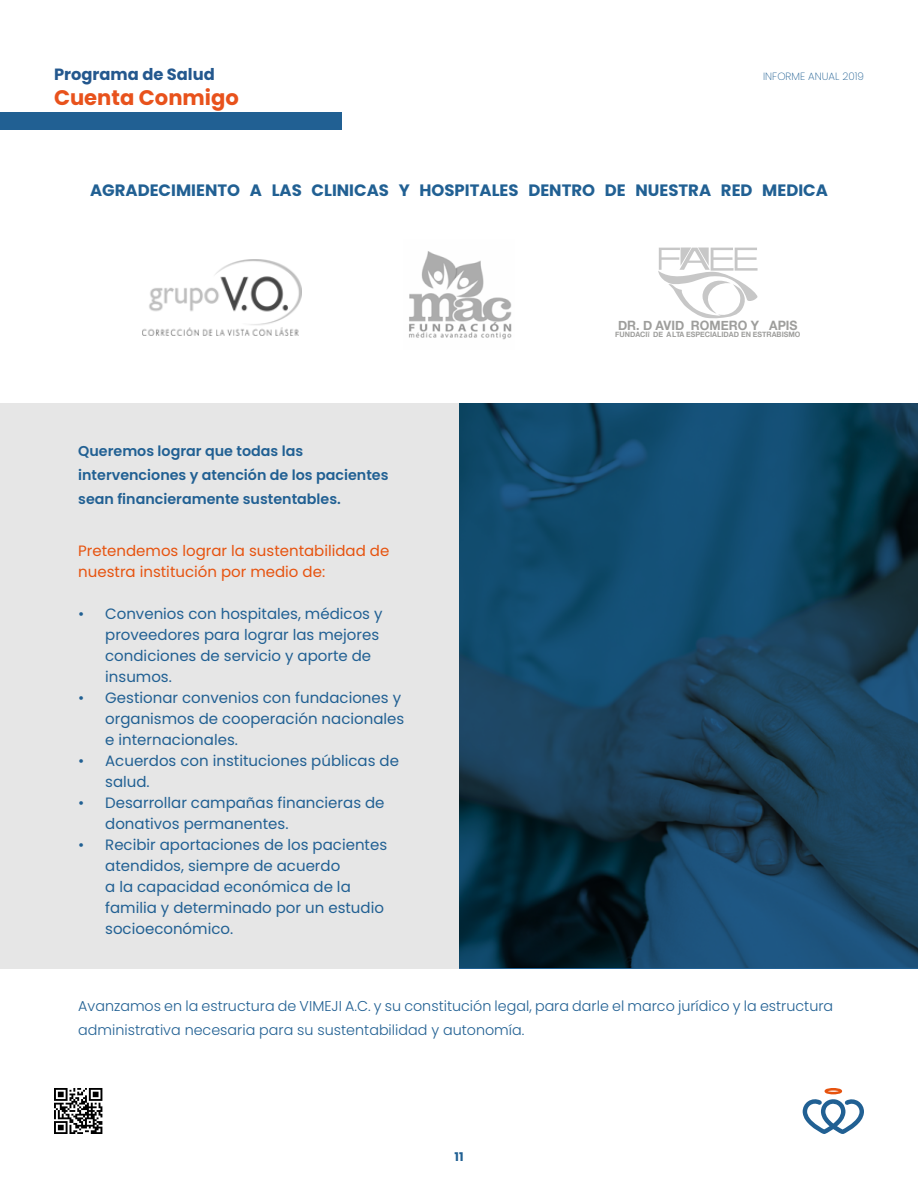
<style>
.page{position:relative;width:918px;height:1188px;background:#fff}
.page>*{position:absolute;margin:0;border:0;box-sizing:border-box;transform-origin:0 0}
.t1{font:700 21.15px "Poppins";color:#e8521c}
.t2{font:700 16.5px "Poppins";color:#216093}
.t3{font:700 16.35px "Poppins";color:#24588e}
.t4{font:15px/21px "Poppins";color:#216093}
.t5{font:15px/21px "Poppins";color:#e6530f}
.t6{font:300 14.25px/23.9px "Poppins";color:#216093}
.t7{font:600 14.25px/23.9px "Poppins";color:#216093}
.t8{font:700 12.9px "Helvetica Neue";color:#9e9e9c;scale:.96 1}
.t9{font:700 12px "Poppins";color:#216093}
.t10{font:200 10.5px "Poppins";color:#216093}
.t11{font:700 7.5px "Helvetica Neue";color:#9e9e9c;scale:.96 1}
</style>
<div class="page">
<div style="left:0;top:112px;width:342px;height:18px;background:#216093"></div>
<svg style="left:803px;top:1088px;width:61px;height:46px"></svg>
<svg style="left:54px;top:1088px;width:48px;height:46px"></svg>
<div style="left:0;top:403px;width:459px;height:566px;background:#e6e6e6"></div>
<svg style="left:459px;top:403px;width:459px;height:566px;background:#14415e"></svg>
<img style="left:409px;top:251px;width:103px;height:89px">
<img style="left:142px;top:259px;width:160px;height:77px">
<svg style="left:658px;top:248px;width:100px;height:71px"></svg>
<p class="t3" style="left:54px;top:64px;width:162px">Programa de Salud</p>
<p class="t10" style="left:763px;top:70px;width:102px">INFORME ANUAL 2019</p>
<h1 class="t1" style="left:54px;top:85px;width:186px">Cuenta Conmigo</h1>
<p class="t2" style="left:90px;top:181px;width:739px">AGRADECIMIENTO A LAS CLINICAS Y HOSPITALES DENTRO DE NUESTRA RED MEDICA</p>
<p class="t7" style="left:78px;top:439px;width:312px">Queremos lograr que todas las intervenciones y atención de los pacientes sean financieramente sustentables.</p>
<p class="t5" style="left:78px;top:540px;width:313px">Pretendemos lograr la sustentabilidad de nuestra institución por medio de:</p>
<p class="t4" style="left:105px;top:603px;width:279px;text-indent:-27px">• Convenios con hospitales, médicos y proveedores para lograr las mejores condiciones de servicio y aporte de insumos.</p>
<p class="t4" style="left:105px;top:687px;width:301px;text-indent:-27px">• Gestionar convenios con fundaciones y organismos de cooperación nacionales e internacionales.</p>
<p class="t4" style="left:105px;top:750px;width:295px;text-indent:-27px">• Acuerdos con instituciones públicas de salud.</p>
<p class="t4" style="left:105px;top:792px;width:281px;text-indent:-27px">• Desarrollar campañas financieras de donativos permanentes.</p>
<p class="t4" style="left:105px;top:834px;width:283px;text-indent:-27px">• Recibir aportaciones de los pacientes atendidos, siempre de acuerdo<br>a la capacidad económica de la familia y determinado por un estudio socioeconómico.</p>
<p class="t8" style="left:618px;top:315px;width:189px">DR. D AVID ROMERO Y APIS</p>
<p class="t11" style="left:615px;top:328px;width:194px">FUNDACIî DE ALTA ESPECIALIDAD EN ESTRABISMO</p>
<p class="t6" style="left:78px;top:994px;width:757px">Avanzamos en la estructura de VIMEJI A.C. y su constitución legal, para darle el marco jurídico y la estructura administrativa necesaria para su sustentabilidad y autonomía.</p>
<p class="t9" style="left:454px;top:1150px;width:11px">11</p>
</div>
